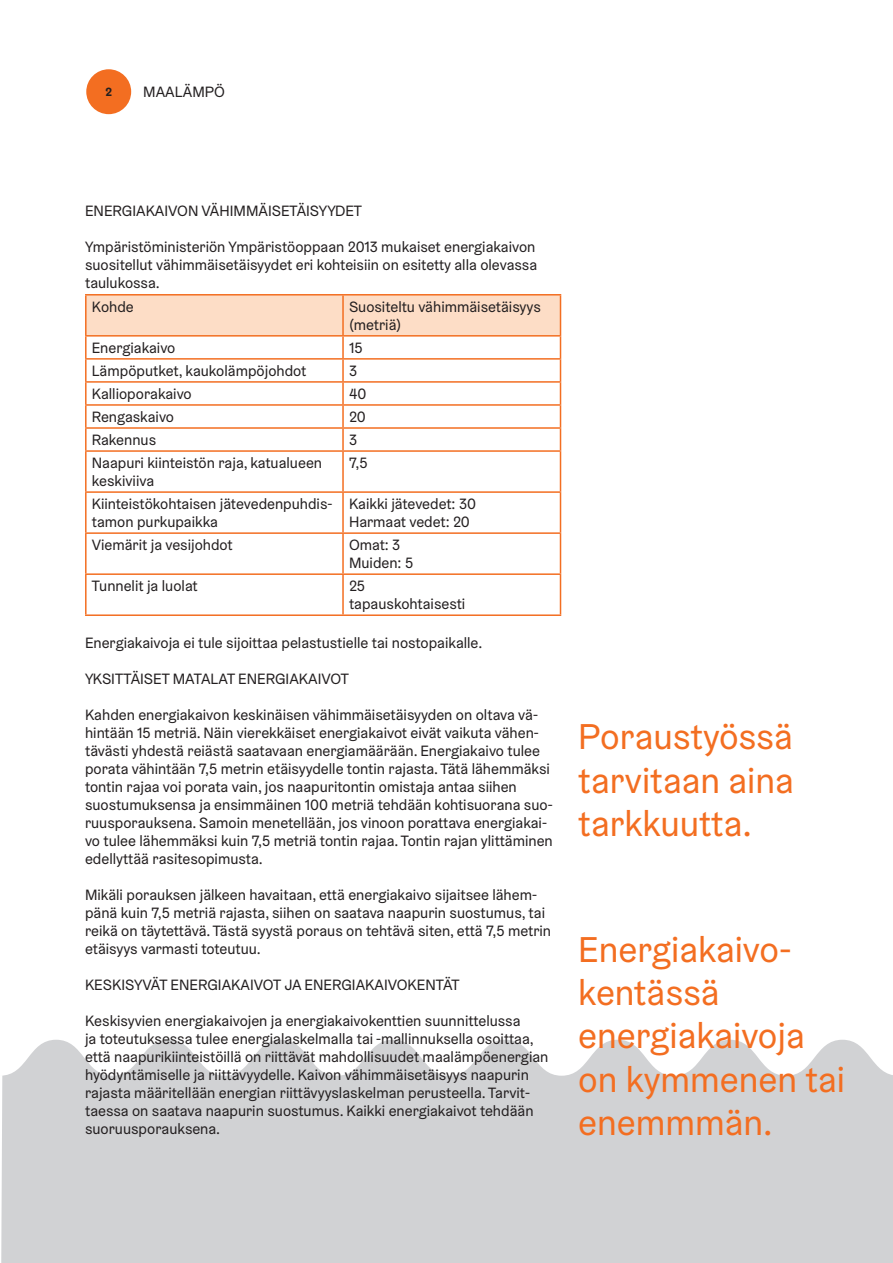
<style>
.page{position:relative;width:893px;height:1263px;background:#fff}
.page>*{position:absolute;margin:0;border:0;box-sizing:border-box;transform-origin:0 0}
.t1{font:36px/43.2px "Helsinki Grotesk";color:#f36e21}
.Leipis_Helsinki_Grts{font:15px/18px "Helsinki Grotesk";color:#231f20}
.t2{font:700 12px "Helsinki Grotesk";color:#231f20}
</style>
<div class="page">
<svg style="left:1px;top:1040px;width:892px;height:223px;background:#d4d5d7"></svg>
<div style="left:86px;top:69px;width:45px;height:45px;background:#f36e21;border-radius:50%"></div>
<hr style="left:85px;top:294px;width:258px;height:2px;background:#f36e21">
<hr style="left:85px;top:296px;width:2px;height:39px;background:#f36e21">
<hr style="left:343px;top:294px;width:218px;height:2px;background:#f36e21">
<hr style="left:85px;top:335px;width:258px;height:2px;background:#f36e21">
<hr style="left:85px;top:337px;width:2px;height:21px;background:#f36e21">
<hr style="left:85px;top:358px;width:258px;height:2px;background:#f36e21">
<hr style="left:85px;top:360px;width:2px;height:21px;background:#f36e21">
<hr style="left:85px;top:381px;width:258px;height:2px;background:#f36e21">
<hr style="left:85px;top:383px;width:2px;height:21px;background:#f36e21">
<hr style="left:85px;top:404px;width:258px;height:2px;background:#f36e21">
<hr style="left:85px;top:406px;width:2px;height:21px;background:#f36e21">
<hr style="left:85px;top:427px;width:258px;height:2px;background:#f36e21">
<hr style="left:85px;top:429px;width:2px;height:21px;background:#f36e21">
<svg style="left:86px;top:295px;width:475px;height:155px"></svg>
<hr style="left:85px;top:450px;width:258px;height:2px;background:#f36e21">
<hr style="left:85px;top:452px;width:2px;height:39px;background:#f36e21">
<hr style="left:343px;top:450px;width:218px;height:2px;background:#f36e21">
<hr style="left:342px;top:452px;width:2px;height:39px;background:#f36e21">
<hr style="left:560px;top:452px;width:1px;height:39px;background:#f36e21">
<hr style="left:85px;top:491px;width:258px;height:2px;background:#f36e21">
<hr style="left:85px;top:493px;width:2px;height:39px;background:#f36e21">
<hr style="left:343px;top:491px;width:218px;height:2px;background:#f36e21">
<hr style="left:342px;top:493px;width:2px;height:39px;background:#f36e21">
<hr style="left:560px;top:493px;width:1px;height:39px;background:#f36e21">
<hr style="left:85px;top:532px;width:258px;height:2px;background:#f36e21">
<hr style="left:85px;top:534px;width:2px;height:39px;background:#f36e21">
<hr style="left:343px;top:532px;width:218px;height:2px;background:#f36e21">
<hr style="left:342px;top:534px;width:2px;height:39px;background:#f36e21">
<hr style="left:560px;top:534px;width:1px;height:39px;background:#f36e21">
<hr style="left:85px;top:573px;width:258px;height:2px;background:#f36e21">
<hr style="left:85px;top:575px;width:2px;height:39px;background:#f36e21">
<hr style="left:343px;top:573px;width:218px;height:2px;background:#f36e21">
<hr style="left:342px;top:575px;width:2px;height:39px;background:#f36e21">
<hr style="left:560px;top:575px;width:1px;height:39px;background:#f36e21">
<hr style="left:85px;top:614px;width:258px;height:2px;background:#f36e21">
<hr style="left:343px;top:614px;width:218px;height:2px;background:#f36e21">
<p class="t2" style="left:105px;top:84px;width:8px">2</p>
<p class="Leipis_Helsinki_Grts" style="left:143px;top:83px;width:83px">MAALÄMPÖ</p>
<p class="Leipis_Helsinki_Grts" style="left:85px;top:202px;width:278px">ENERGIAKAIVON VÄHIMMÄISETÄISYYDET</p>
<p class="Leipis_Helsinki_Grts" style="left:85px;top:238px;width:454px;text-align:justify">Ympäristöministeriön Ympäristöoppaan 2013 mukaiset energiakaivon suositellut vähimmäisetäisyydet eri kohteisiin on esitetty alla olevassa taulukossa.</p>
<p class="Leipis_Helsinki_Grts" style="left:92px;top:297px;width:44px">Kohde</p>
<p class="Leipis_Helsinki_Grts" style="left:349px;top:297px;width:193px">Suositeltu vähimmäisetäisyys (metriä)</p>
<p class="Leipis_Helsinki_Grts" style="left:92px;top:338px;width:85px">Energiakaivo</p>
<p class="Leipis_Helsinki_Grts" style="left:349px;top:338px;width:15px">15</p>
<p class="Leipis_Helsinki_Grts" style="left:92px;top:361px;width:216px">Lämpöputket, kaukolämpöjohdot</p>
<p class="Leipis_Helsinki_Grts" style="left:349px;top:361px;width:10px">3</p>
<p class="Leipis_Helsinki_Grts" style="left:92px;top:385px;width:102px">Kallioporakaivo</p>
<p class="Leipis_Helsinki_Grts" style="left:349px;top:385px;width:19px">40</p>
<p class="Leipis_Helsinki_Grts" style="left:92px;top:408px;width:84px">Rengaskaivo</p>
<p class="Leipis_Helsinki_Grts" style="left:349px;top:408px;width:18px">20</p>
<p class="Leipis_Helsinki_Grts" style="left:92px;top:431px;width:66px">Rakennus</p>
<p class="Leipis_Helsinki_Grts" style="left:349px;top:431px;width:10px">3</p>
<p class="Leipis_Helsinki_Grts" style="left:92px;top:454px;width:232px">Naapuri kiinteistön raja, katualueen keskiviiva</p>
<p class="Leipis_Helsinki_Grts" style="left:349px;top:454px;width:20px">7,5</p>
<p class="Leipis_Helsinki_Grts" style="left:92px;top:495px;width:242px">Kiinteistökohtaisen jätevedenpuhdis&shy;tamon purkupaikka</p>
<p class="Leipis_Helsinki_Grts" style="left:349px;top:495px;width:128px">Kaikki jätevedet: 30</p>
<p class="Leipis_Helsinki_Grts" style="left:349px;top:513px;width:122px">Harmaat vedet: 20</p>
<p class="Leipis_Helsinki_Grts" style="left:92px;top:536px;width:142px">Viemärit ja vesijohdot</p>
<p class="Leipis_Helsinki_Grts" style="left:349px;top:536px;width:53px">Omat: 3</p>
<p class="Leipis_Helsinki_Grts" style="left:349px;top:554px;width:66px">Muiden: 5</p>
<p class="Leipis_Helsinki_Grts" style="left:92px;top:577px;width:107px">Tunnelit ja luolat</p>
<p class="Leipis_Helsinki_Grts" style="left:349px;top:577px;width:18px">25</p>
<p class="Leipis_Helsinki_Grts" style="left:349px;top:595px;width:118px">tapauskohtaisesti</p>
<p class="Leipis_Helsinki_Grts" style="left:85px;top:634px;width:399px">Energiakaivoja ei tule sijoittaa pelastustielle tai nostopaikalle.</p>
<p class="Leipis_Helsinki_Grts" style="left:85px;top:670px;width:265px">YKSITTÄISET MATALAT ENERGIAKAIVOT</p>
<p class="Leipis_Helsinki_Grts" style="left:85px;top:706px;width:469px">Kahden energiakaivon keskinäisen vähimmäisetäisyyden on oltava vä&shy;hintään 15 metriä. Näin vierekkäiset energiakaivot eivät vaikuta vähen&shy;tävästi yhdestä reiästä saatavaan energiamäärään. Energiakaivo tulee porata vähintään 7,5 metrin etäisyydelle tontin rajasta. Tätä lähemmäksi tontin rajaa voi porata vain, jos naapuritontin omistaja antaa siihen suostumuksensa ja ensimmäinen 100 metriä tehdään kohtisuorana suo&shy;ruusporauksena. Samoin menetellään, jos vinoon porattava energiakai&shy;vo tulee lähemmäksi kuin 7,5 metriä tontin rajaa. Tontin rajan ylittäminen edellyttää rasitesopimusta.</p>
<p class="Leipis_Helsinki_Grts" style="left:85px;top:886px;width:468px">Mikäli porauksen jälkeen havaitaan, että energiakaivo sijaitsee lähem&shy;pänä kuin 7,5 metriä rajasta, siihen on saatava naapurin suostumus, tai reikä on täytettävä. Tästä syystä poraus on tehtävä siten, että 7,5 metrin etäisyys varmasti toteutuu.</p>
<p class="Leipis_Helsinki_Grts" style="left:85px;top:976px;width:376px">KESKISYVÄT ENERGIAKAIVOT JA ENERGIAKAIVOKENTÄT</p>
<p class="Leipis_Helsinki_Grts" style="left:85px;top:1012px;width:465px">Keskisyvien energiakaivojen ja energiakaivokenttien suunnittelussa<br>ja toteutuksessa tulee energialaskelmalla tai -mallinnuksella osoittaa, että naapurikiinteistöillä on riittävät mahdollisuudet maalämpöenergian hyödyntämiselle ja riittävyydelle. Kaivon vähimmäisetäisyys naapurin rajasta määritellään energian riittävyyslaskelman perusteella. Tarvit&shy;taessa on saatava naapurin suostumus. Kaikki energiakaivot tehdään suoruusporauksena.</p>
<p class="t1" style="left:578px;top:715px;width:217px;text-align:justify">Poraustyössä tarvitaan aina tarkkuutta.</p>
<p class="t1" style="left:578px;top:927px;width:268px">Energiakaivo&shy;kentässä energiakaivoja on kymmenen tai enemmmän.</p>
</div>
